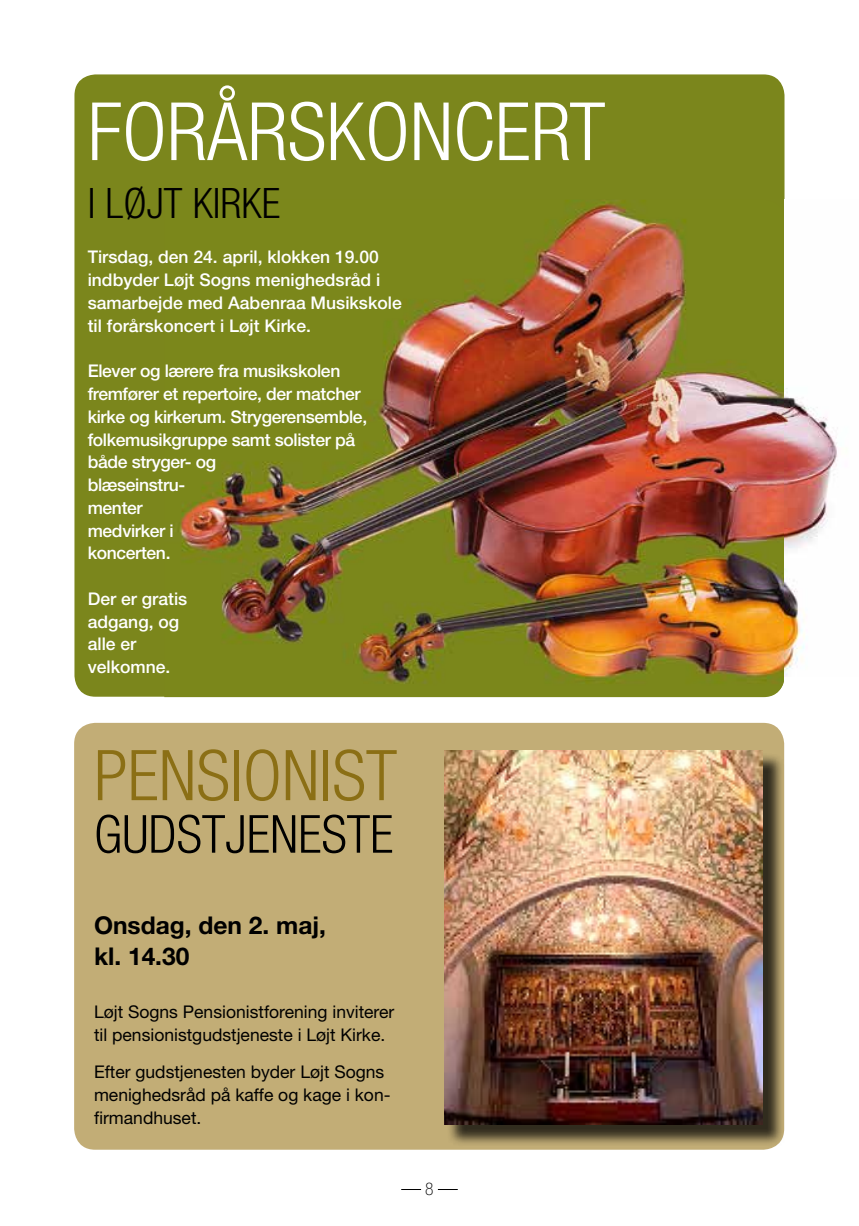
<style>
.page{position:relative;width:859px;height:1226px;background:#fff}
.page>*{position:absolute;margin:0;border:0;box-sizing:border-box;transform-origin:0 0}
.t1{font:300 condensed 80.5px "Helvetica Neue LT Std";color:#fff}
.t2{font:300 condensed 70px "Helvetica Neue LT Std";color:#8b6f15}
.t3{font:300 condensed 52.5px "Helvetica Neue LT Std";color:#000}
.t4{font:300 condensed 42px "Helvetica Neue LT Std";color:#000}
.t5{font:700 24.5px/31.5px "Helvetica Neue LT Std";color:#000}
.t6{font:500 17.5px/22.8px "Helvetica Neue LT Std";letter-spacing:-.02em;color:#fff}
.t7{font:500 17.5px/22.8px "Helvetica Neue LT Std";color:#fff}
.t8{font:17.5px/22.8px "Helvetica Neue LT Std";color:#000}
.t9{font:100 condensed 17.5px "Helvetica Neue LT Std";color:#000}
</style>
<div class="page">
<div style="left:74px;top:74px;width:710px;height:622px;background:#7b861c;border-radius:21px"></div>
<img style="left:164px;top:200px;width:674px;height:497px">
<div style="left:784px;top:677px;width:74px;height:67px;background:#fff"></div>
<div style="left:74px;top:722px;width:709px;height:427px;background:#c2ad76;border-radius:21px"></div>
<div style="left:446px;top:752px;width:338px;height:394px;background:#000;opacity:.75"></div>
<img style="left:444px;top:750px;width:318px;height:374px">
<svg style="left:401px;top:1189px;width:20px;height:1px"></svg>
<svg style="left:437px;top:1189px;width:20px;height:1px"></svg>
<h1 class="t1" style="left:88px;top:85px;width:519px">FORÅRSKONCERT</h1>
<h3 class="t4" style="left:88px;top:179px;width:194px">I LØJT KIRKE</h3>
<p class="t7" style="left:88px;top:246px;width:315px">Tirsdag, den 24. april, klokken 19.00 indbyder Løjt Sogns menighedsråd i samarbejde med Aabenraa Musikskole til forårskoncert i Løjt Kirke.</p>
<p class="t6" style="left:88px;top:359px;width:281px">Elever og lærere fra musikskolen fremfører et repertoire, der matcher kirke og kirkerum. Strygerensemble, folkemusikgruppe samt solister på både stryger- og<br>blæseinstru-<br>menter<br>medvirker i<br>koncerten.</p>
<p class="t7" style="left:88px;top:587px;width:101px">Der er gratis adgang, og alle er velkomne.</p>
<h2 class="t2" style="left:94px;top:735px;width:304px">PENSIONIST</h2>
<h3 class="t3" style="left:94px;top:804px;width:301px">GUDSTJENESTE</h3>
<h3 class="t5" style="left:94px;top:908px;width:233px">Onsdag, den 2. maj, kl. 14.30</h3>
<p class="t8" style="left:94px;top:999px;width:302px">Løjt Sogns Pensionistforening inviterer til pensionistgudstjeneste i Løjt Kirke.</p>
<p class="t8" style="left:94px;top:1060px;width:298px">Efter gudstjenesten byder Løjt Sogns menighedsråd på kaffe og kage i kon&shy;firmandhuset.</p>
<p class="t9" style="left:425px;top:1178px;width:10px">8</p>
</div>
